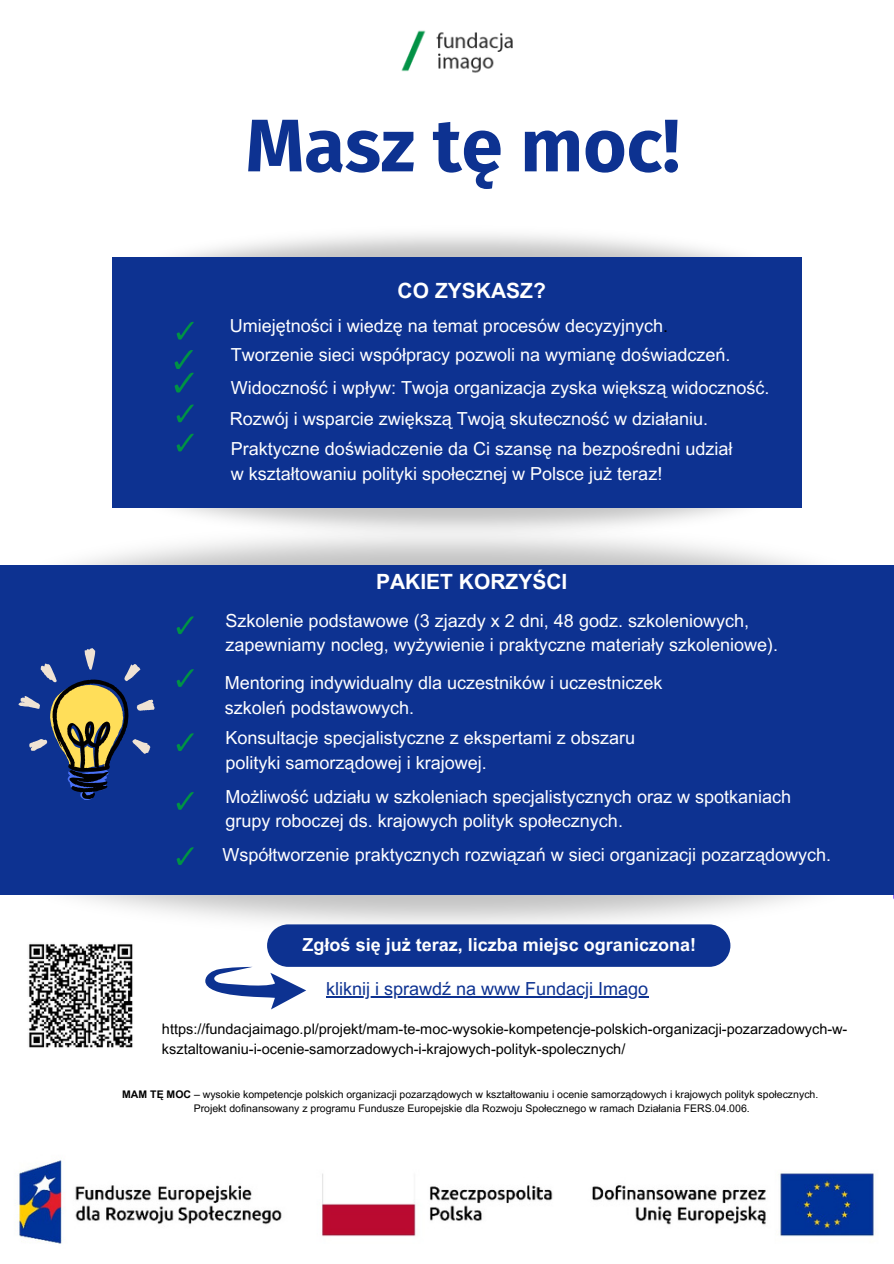
<style>
.page{position:relative;width:894px;height:1264px;background:#fff}
.page>*{position:absolute;margin:0;border:0;box-sizing:border-box;transform-origin:0 0}
.t1{font:700 74.4px "Fira Sans";color:#0d3291}
.t2{font:700 24px "Arial MT Pro";color:#fff}
.t3{font:700 21px "Arial MT Pro";color:#fff}
.t4{font:18px/24.8px "Arial MT Pro";color:#fff}
.t5{font:700 18px "Arial MT Pro";color:#fff}
.t6{font:18px "Arial MT Pro";color:#0d3291}
.t7{font:14.55px/20.2px "Arial MT Pro";color:#000}
.t8{font:10.5px "Arial MT Pro";color:#000}
.s1{color:#000}
.s2{font-weight:700}
</style>
<div class="page">
<img style="left:19px;top:1160px;width:855px;height:84px">
<img style="left:401px;top:30px;width:112px;height:43px">
<img style="left:112px;top:234px;width:690px;height:89px">
<div style="left:113px;top:257px;width:688px;height:251px;background:#0d3291"></div>
<svg style="left:176px;top:322px;width:18px;height:18px"></svg>
<svg style="left:174px;top:350px;width:20px;height:42px"></svg>
<img style="left:28px;top:980px;width:105px;height:68px">
<svg style="left:176px;top:433px;width:18px;height:18px"></svg>
<svg style="left:176px;top:404px;width:18px;height:18px"></svg>
<img style="left:0;top:894px;width:893px;height:86px">
<img style="left:72px;top:480px;width:737px;height:85px">
<div style="left:0;top:565px;width:893px;height:329px;background:#0d3291"></div>
<svg style="left:176px;top:616px;width:18px;height:18px"></svg>
<svg style="left:176px;top:669px;width:18px;height:18px"></svg>
<svg style="left:176px;top:792px;width:18px;height:17px"></svg>
<svg style="left:176px;top:733px;width:18px;height:18px"></svg>
<svg style="left:176px;top:847px;width:18px;height:18px"></svg>
<svg style="left:18px;top:648px;width:136px;height:152px"></svg>
<svg style="left:205px;top:924px;width:525px;height:85px"></svg>
<p class="t1" style="left:246px;top:102px;width:436px">Masz tę moc!</p>
<h5 class="t3" style="left:397px;top:283px;width:150px">CO ZYSKASZ?</h5>
<p class="t4" style="left:229px;top:316px;width:440px">Umiejętności i wiedzę na temat procesów decyzyjnych<span class="s1">.</span></p>
<h1 class="t4" style="left:231px;top:345px;width:501px">Tworzenie sieci współpracy pozwoli na wymianę doświadczeń.</h1>
<p class="t4" style="left:231px;top:377px;width:540px">Widoczność i wpływ: Twoja organizacja zyska większą widoczność.</p>
<p class="t4" style="left:229px;top:408px;width:480px">Rozwój i wsparcie zwiększą Twoją skuteczność w działaniu.</p>
<p class="t4" style="left:231px;top:438px;width:503px">Praktyczne doświadczenie da Ci szansę na bezpośredni udział w kształtowaniu polityki społecznej w Polsce już teraz!</p>
<h3 class="t3" style="left:376px;top:574px;width:193px">PAKIET KORZYŚCI</h3>
<p class="t4" style="left:225px;top:610px;width:554px">Szkolenie podstawowe (3 zjazdy x 2 dni, 48 godz. szkoleniowych, zapewniamy nocleg, wyżywienie i praktyczne materiały szkoleniowe).</p>
<p class="t4" style="left:225px;top:672px;width:439px">Mentoring indywidualny dla uczestników i uczestniczek szkoleń podstawowych.</p>
<p class="t4" style="left:225px;top:727px;width:411px">Konsultacje specjalistyczne z ekspertami z obszaru polityki samorządowej i krajowej.</p>
<p class="t4" style="left:225px;top:786px;width:567px">Możliwość udziału w szkoleniach specjalistycznych oraz w spotkaniach grupy roboczej ds. krajowych polityk społecznych.</p>
<p class="t4" style="left:222px;top:844px;width:610px">Współtworzenie praktycznych rozwiązań w sieci organizacji pozarządowych.</p>
<p class="t2" style="left:357px;top:724px;width:183px">KIEDY I GDZIE?</p>
<p class="t5" style="left:302px;top:937px;width:395px">Zgłoś się już teraz, liczba miejsc ograniczona!</p>
<h5 class="t6" style="left:326px;top:981px;width:324px">kliknij i sprawdź na www Fundacji Imago</h5>
<p class="t7" style="left:162px;top:1020px;width:686px">https://fundacjaimago.pl/projekt/mam-te-moc-wysokie-kompetencje-polskich-organizacji-pozarzadowych-w&shy;ksztaltowaniu-i-ocenie-samorzadowych-i-krajowych-polityk-spolecznych/</p>
<h5 class="t8" style="left:122px;top:1090px;width:697px"><span class="s2">MAM TĘ MOC</span> – wysokie kompetencje polskich organizacji pozarządowych w kształtowaniu i ocenie samorządowych i krajowych polityk społecznych.</h5>
<h5 class="t8" style="left:194px;top:1104px;width:557px">Projekt dofinansowany z programu Fundusze Europejskie dla Rozwoju Społecznego w ramach Działania FERS.04.006.</h5>
</div>
